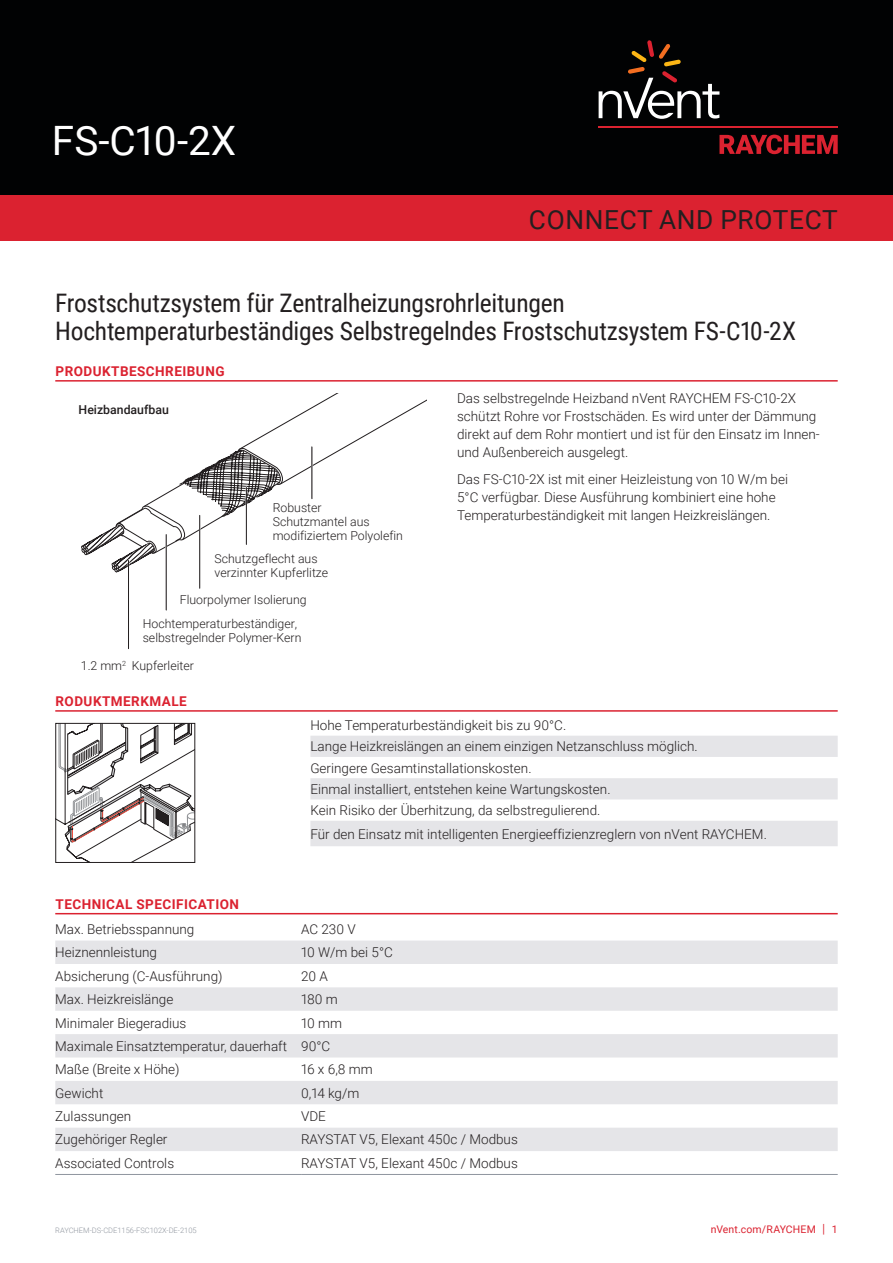
<style>
.page{position:relative;width:893px;height:1263px;background:#fff}
.page>*{position:absolute;margin:0;border:0;box-sizing:border-box;transform-origin:0 0}
.Page_1_Header_-_nVen{font:40.5px "Roboto";color:#fff}
.t1{font:26.25px "Roboto";letter-spacing:.025em;color:#231f20}
.Product_Description{font:25.5px "Roboto Condensed";letter-spacing:-.01em;color:#231f20}
.Text_-_nVent_Data_Sh{font:300 13.5px/18px "Roboto";color:#231f20}
.Table_Text_-_nVent_D{font:300 13.5px "Roboto";color:#231f20}
.Subhead_-_nVent_Data{font:700 13.5px "Roboto";letter-spacing:.035em;color:#db2230}
.t2{font:300 12.3px/13.8px "Roboto";color:#231f20}
.t3{font:500 12.3px "Roboto";color:#231f20}
.t4{font:10.5px "Roboto";letter-spacing:.015em;color:#db2230}
.t5{font:300 7.5px "Roboto";color:#8f959e}
.s1{font-size:12.6px}
</style>
<div class="page">
<div style="left:0;top:0;width:893px;height:196px;background:#010203"></div>
<div style="left:0;top:196px;width:893px;height:45px;background:#db2230"></div>
<svg style="left:719px;top:135px;width:119px;height:19px"></svg>
<hr style="left:599px;top:126px;width:239px;height:1px;background:#db2230">
<svg style="left:599px;top:40px;width:120px;height:79px"></svg>
<svg style="left:81px;top:393px;width:345px;height:180px"></svg>
<hr style="left:128px;top:560px;width:1px;height:89px;background:#231f20">
<hr style="left:165px;top:534px;width:2px;height:76px;background:#fff">
<hr style="left:166px;top:535px;width:1px;height:75px;background:#231f20">
<hr style="left:199px;top:515px;width:1px;height:73px;background:#231f20">
<hr style="left:246px;top:487px;width:1px;height:57px;background:#231f20">
<hr style="left:311px;top:447px;width:2px;height:51px;background:#fff">
<hr style="left:312px;top:447px;width:1px;height:52px;background:#231f20">
<svg style="left:310px;top:736px;width:528px;height:110px;fill:#e5e5e8"></svg>
<hr style="left:55px;top:710px;width:783px;height:2px;background:#db2230">
<svg style="left:57px;top:725px;width:136px;height:136px"></svg>
<div style="left:55px;top:723px;width:140px;height:140px;border:1px solid #231f20"></div>
<svg style="left:55px;top:940px;width:783px;height:211px;fill:#e5e5e8"></svg>
<hr style="left:55px;top:1174px;width:246px;height:1px;background:#8f959e">
<hr style="left:301px;top:1174px;width:537px;height:1px;background:#8f959e">
<hr style="left:55px;top:913px;width:783px;height:1px;background:#db2230">
<hr style="left:55px;top:380px;width:783px;height:2px;background:#db2230">
<p class="Page_1_Header_-_nVen" style="left:52px;top:112px;width:186px">FS-C10-2X</p>
<h2 class="t1" style="left:529px;top:201px;width:310px">CONNECT AND PROTECT</h2>
<p class="Product_Description" style="left:55px;top:285px;width:511px">Frostschutzsystem für Zentralheizungsrohrleitungen</p>
<p class="Product_Description" style="left:55px;top:313px;width:742px">Hochtemperaturbeständiges Selbstregelndes Frostschutzsystem FS-C10-2X</p>
<p class="Subhead_-_nVent_Data" style="left:56px;top:362px;width:171px">PRODUKTBESCHREIBUNG</p>
<p class="t3" style="left:79px;top:401px;width:92px">Heizbandaufbau</p>
<p class="t2" style="left:273px;top:501px;width:132px">Robuster<br>Schutzmantel aus modifiziertem Polyolefin</p>
<p class="t2" style="left:215px;top:551px;width:115px">Schutzgeflecht aus verzinnter Kupferlitze</p>
<p class="t2" style="left:180px;top:592px;width:128px">Fluorpolymer Isolierung</p>
<p class="t2" style="left:143px;top:616px;width:160px">Hochtemperaturbeständiger, selbstregelnder Polymer-Kern</p>
<p class="t2" style="left:81px;top:658px;width:115px">1.2 mm<sup>2</sup> Kupferleiter</p>
<p class="Subhead_-_nVent_Data" style="left:56px;top:692px;width:133px">RODUKTMERKMALE</p>
<p class="Text_-_nVent_Data_Sh" style="left:457px;top:389px;width:364px">Das selbstregelnde Heizband nVent RAYCHEM FS-C10-2X schützt Rohre vor Frostschäden. Es wird unter der Dämmung direkt auf dem Rohr montiert und ist für den Einsatz im Innen&shy;und Außenbereich ausgelegt.</p>
<p class="Text_-_nVent_Data_Sh" style="left:457px;top:470px;width:332px">Das FS-C10-2X ist mit einer Heizleistung von 10 W/m bei<br>5°C verfügbar. Diese Ausführung kombiniert eine hohe<br>Temperaturbeständigkeit mit langen Heizkreislängen.</p>
<p class="Text_-_nVent_Data_Sh" style="left:310px;top:716px;width:257px">Hohe Temperaturbeständigkeit bis zu 90°C.</p>
<p class="Text_-_nVent_Data_Sh" style="left:310px;top:737px;width:389px">Lange Heizkreislängen an einem einzigen Netzanschluss möglich.</p>
<p class="Text_-_nVent_Data_Sh" style="left:310px;top:758px;width:223px">Geringere Gesamtinstallationskosten.</p>
<p class="Text_-_nVent_Data_Sh" style="left:310px;top:780px;width:302px">Einmal installiert, entstehen keine Wartungskosten.</p>
<p class="Text_-_nVent_Data_Sh" style="left:310px;top:801px;width:292px">Kein Risiko der Überhitzung, da selbstregulierend.</p>
<p class="Text_-_nVent_Data_Sh" style="left:310px;top:824px;width:458px">Für den Einsatz mit intelligenten Energieeffizienzreglern von nVent RAYCHEM.</p>
<p class="Subhead_-_nVent_Data" style="left:56px;top:894px;width:185px">TECHNICAL SPECIFICATION</p>
<p class="Table_Text_-_nVent_D" style="left:55px;top:920px;width:141px">Max. Betriebsspannung</p>
<p class="Table_Text_-_nVent_D" style="left:301px;top:920px;width:56px">AC 230 V</p>
<p class="Table_Text_-_nVent_D" style="left:55px;top:943px;width:103px">Heiznennleistung</p>
<p class="Table_Text_-_nVent_D" style="left:301px;top:943px;width:93px">10 W/m bei 5°C</p>
<p class="Table_Text_-_nVent_D" style="left:55px;top:966px;width:169px">Absicherung (C-Ausführung)</p>
<p class="Table_Text_-_nVent_D" style="left:301px;top:966px;width:28px">20 A</p>
<p class="Table_Text_-_nVent_D" style="left:55px;top:990px;width:120px">Max. Heizkreislänge</p>
<p class="Table_Text_-_nVent_D" style="left:301px;top:990px;width:38px">180 m</p>
<p class="Table_Text_-_nVent_D" style="left:55px;top:1013px;width:133px">Minimaler Biegeradius</p>
<p class="Table_Text_-_nVent_D" style="left:301px;top:1013px;width:42px">10 mm</p>
<p class="Table_Text_-_nVent_D" style="left:55px;top:1036px;width:233px">Maximale Einsatztemperatur, dauerhaft</p>
<p class="Table_Text_-_nVent_D" style="left:301px;top:1036px;width:31px">90°C</p>
<p class="Table_Text_-_nVent_D" style="left:55px;top:1060px;width:126px">Maße (Breite x Höhe)</p>
<p class="Table_Text_-_nVent_D" style="left:301px;top:1060px;width:73px">16 x 6,8 mm</p>
<p class="Table_Text_-_nVent_D" style="left:55px;top:1083px;width:50px">Gewicht</p>
<p class="Table_Text_-_nVent_D" style="left:301px;top:1083px;width:60px">0,14 kg/m</p>
<p class="Table_Text_-_nVent_D" style="left:55px;top:1107px;width:77px">Zulassungen</p>
<p class="Table_Text_-_nVent_D" style="left:301px;top:1107px;width:26px">VDE</p>
<p class="Table_Text_-_nVent_D" style="left:55px;top:1130px;width:114px">Zugehöriger Regler</p>
<p class="Table_Text_-_nVent_D" style="left:301px;top:1130px;width:218px">RAYSTAT V5, Elexant 450c / Modbus</p>
<p class="Table_Text_-_nVent_D" style="left:55px;top:1153px;width:120px">Associated Controls</p>
<p class="Table_Text_-_nVent_D" style="left:301px;top:1153px;width:218px">RAYSTAT V5, Elexant 450c / Modbus</p>
<p class="t5" style="left:55px;top:1225px;width:143px">RAYCHEM-DS-CDE1156-FSC102X-DE-2105</p>
<p class="t4" style="left:711px;top:1222px;width:128px">nVent.com/RAYCHEM <span class="s1">|</span> 1</p>
</div>
